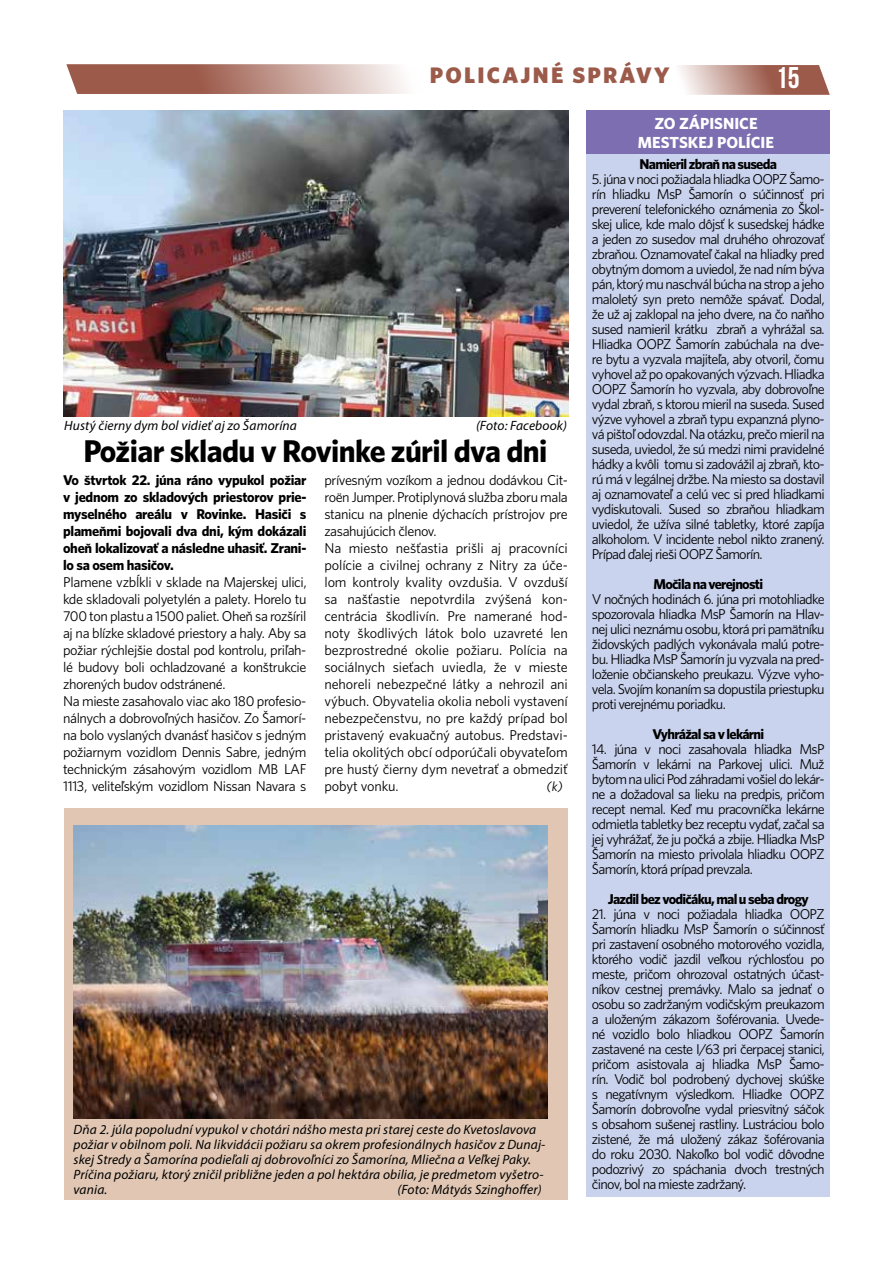
<style>
.page{position:relative;width:893px;height:1263px;background:#fff}
.page>*{position:absolute;margin:0;border:0;box-sizing:border-box;transform-origin:0 0}
.t1{font:31.5px "Whitney CE Bold";letter-spacing:-.02em;color:#000}
.t2{font:30px "Bebas Neue";color:#fff}
.t3{font:22.5px "Whitney CE Black";letter-spacing:.1em;color:#9c5a4a}
.t4{font:16.05px/19.2px "Whitney CE Bold";color:#fff;text-align:center}
.t5{font:14.25px/15px "Whitney C Ebook";letter-spacing:-.03em;color:#000;text-align:justify}
.t6{font:14.25px/17px "Whitney C Ebook";letter-spacing:-.01em;color:#000}
.t7{font:14.25px/17px "Whitney CE Bold";letter-spacing:-.05em;color:#000;text-align:justify}
.t8{font:italic 13.5px/15px "Myriad Pro";letter-spacing:.01em;color:#000}
.t9{font:italic 13.5px "Whitney C Ebook";color:#000}
</style>
<div class="page">
<svg style="left:680px;top:65px;width:150px;height:30px;background:#bd9287"></svg>
<svg style="left:66px;top:64px;width:339px;height:30px;background:#bb8d83"></svg>
<div style="left:64px;top:808px;width:504px;height:391px;background:#e1c7b3"></div>
<div style="left:586px;top:153px;width:243px;height:1043px;background:#cad3ed"></div>
<div style="left:586px;top:111px;width:244px;height:43px;background:#7c6eb0"></div>
<img style="left:63px;top:111px;width:505px;height:306px">
<img style="left:74px;top:825px;width:474px;height:293px">
<h3 class="t3" style="left:430px;top:61px;width:241px">POLICAJNÉ SPRÁVY</h3>
<h2 class="t2" style="left:776px;top:61px;width:25px">15</h2>
<p class="t8" style="left:64px;top:418px;width:234px">Hustý čierny dym bol vidieť aj zo Šamorína</p>
<p class="t8" style="left:476px;top:418px;width:93px">(Foto: Facebook)</p>
<h1 class="t1" style="left:83px;top:432px;width:465px">Požiar skladu v Rovinke zúril dva dni</h1>
<p class="t7" style="left:63px;top:471px;width:245px">Vo štvrtok 22. júna ráno vypukol požiar v jednom zo skladových priestorov prie&shy;myselného areálu v Rovinke. Hasiči s plameňmi bojovali dva dni, kým dokázali oheň lokalizovať a následne uhasiť. Zrani&shy;lo sa osem hasičov.</p>
<p class="t5" style="left:63px;top:573px;width:245px;line-height:17px;text-align:left">Plamene vzbĺkli v sklade na Majerskej ulici, kde skladovali polyetylén a palety. Horelo tu 700 ton plastu a 1500 paliet. Oheň sa rozšíril aj na blízke skladové priestory a haly. Aby sa požiar rýchlejšie dostal pod kontrolu, priľah&shy;lé budovy boli ochladzované a konštrukcie zhorených budov odstránené.<br>Na mieste zasahovalo viac ako 180 profesio&shy;nálnych a dobrovoľných hasičov. Zo Šamorí&shy;na bolo vyslaných dvanásť hasičov s jedným požiarnym vozidlom Dennis Sabre, jedným technickým zásahovým vozidlom MB LAF 1113, veliteľským vozidlom Nissan Navara s</p>
<p class="t6" style="left:324px;top:471px;width:245px">prívesným vozíkom a jednou dodávkou Cit&shy;roën Jumper. Protiplynová služba zboru mala stanicu na plnenie dýchacích prístrojov pre zasahujúcich členov.<br>Na miesto nešťastia prišli aj pracovníci polície a civilnej ochrany z Nitry za úče&shy;lom kontroly kvality ovzdušia. V ovzduší sa našťastie nepotvrdila zvýšená kon&shy;centrácia škodlivín. Pre namerané hod&shy;noty škodlivých látok bolo uzavreté len bezprostredné okolie požiaru. Polícia na sociálnych sieťach uviedla, že v mieste nehoreli nebezpečné látky a nehrozil ani výbuch. Obyvatelia okolia neboli vystavení nebezpečenstvu, no pre každý prípad bol pristavený evakuačný autobus. Predstavi&shy;telia okolitých obcí odporúčali obyvateľom pre hustý čierny dym nevetrať a obmedziť pobyt vonku.</p>
<p class="t9" style="left:546px;top:779px;width:18px">(k)</p>
<p class="t8" style="left:74px;top:1122px;width:473px">Dňa 2. júla popoludní vypukol v chotári nášho mesta pri starej ceste do Kvetoslavova požiar v obilnom poli. Na likvidácii požiaru sa okrem profesionálnych hasičov z Dunaj&shy;skej Stredy a Šamorína podieľali aj dobrovoľníci zo Šamorína, Mliečna a Veľkej Paky.<br>Príčina požiaru, ktorý zničil približne jeden a pol hektára obilia, je predmetom vyšetro&shy;vania.</p>
<p class="t8" style="left:398px;top:1182px;width:146px">(Foto: Mátyás Szinghoffer)</p>
<p class="t4" style="left:638px;top:113px;width:138px">ZO ZÁPISNICE<br>MESTSKEJ POLÍCIE</p>
<p class="t7" style="left:640px;top:155px;width:139px">Namieril zbraň na suseda</p>
<p class="t5" style="left:592px;top:171px;width:234px">5. júna v noci požiadala hliadka OOPZ Šamo&shy;rín hliadku MsP Šamorín o súčinnosť pri preverení telefonického oznámenia zo Škol&shy;skej ulice, kde malo dôjsť k susedskej hádke a jeden zo susedov mal druhého ohrozovať zbraňou. Oznamovateľ čakal na hliadky pred obytným domom a uviedol, že nad ním býva pán, ktorý mu naschvál búcha na strop a jeho maloletý syn preto nemôže spávať. Dodal, že už aj zaklopal na jeho dvere, na čo naňho sused namieril krátku zbraň a vyhrážal sa.<br>Hliadka OOPZ Šamorín zabúchala na dve&shy;re bytu a vyzvala majiteľa, aby otvoril, čomu vyhovel až po opakovaných výzvach. Hliadka OOPZ Šamorín ho vyzvala, aby dobrovoľne vydal zbraň, s ktorou mieril na suseda. Sused výzve vyhovel a zbraň typu expanzná plyno&shy;vá pištoľ odovzdal. Na otázku, prečo mieril na suseda, uviedol, že sú medzi nimi pravidelné hádky a kvôli tomu si zadovážil aj zbraň, kto&shy;rú má v legálnej držbe. Na miesto sa dostavil aj oznamovateľ a celú vec si pred hliadkami vydiskutovali. Sused so zbraňou hliadkam uviedol, že užíva silné tabletky, ktoré zapíja alkoholom. V incidente nebol nikto zranený.<br>Prípad ďalej rieši OOPZ Šamorín.</p>
<p class="t7" style="left:653px;top:575px;width:111px">Močila na verejnosti</p>
<p class="t5" style="left:592px;top:591px;width:234px">V nočných hodinách 6. júna pri motohliadke spozorovala hliadka MsP Šamorín na Hlav&shy;nej ulici neznámu osobu, ktorá pri pamätníku židovských padlých vykonávala malú potre&shy;bu. Hliadka MsP Šamorín ju vyzvala na pred&shy;loženie občianskeho preukazu. Výzve vyho&shy;vela. Svojím konaním sa dopustila priestupku proti verejnému poriadku.</p>
<p class="t7" style="left:652px;top:725px;width:113px">Vyhrážal sa v lekárni</p>
<p class="t5" style="left:592px;top:741px;width:234px">14. júna v noci zasahovala hliadka MsP Šamorín v lekárni na Parkovej ulici. Muž bytom na ulici Pod záhradami vošiel do lekár&shy;ne a dožadoval sa lieku na predpis, pričom recept nemal. Keď mu pracovníčka lekárne odmietla tabletky bez receptu vydať, začal sa jej vyhrážať, že ju počká a zbije. Hliadka MsP Šamorín na miesto privolala hliadku OOPZ Šamorín, ktorá prípad prevzala.</p>
<p class="t7" style="left:608px;top:890px;width:203px">Jazdil bez vodičáku, mal u seba drogy</p>
<p class="t5" style="left:592px;top:906px;width:234px">21. júna v noci požiadala hliadka OOPZ Šamorín hliadku MsP Šamorín o súčinnosť pri zastavení osobného motorového vozidla, ktorého vodič jazdil veľkou rýchlosťou po meste, pričom ohrozoval ostatných účast&shy;níkov cestnej premávky. Malo sa jednať o osobu so zadržaným vodičským preukazom a uloženým zákazom šoférovania. Uvede&shy;né vozidlo bolo hliadkou OOPZ Šamorín zastavené na ceste I/63 pri čerpacej stanici, pričom asistovala aj hliadka MsP Šamo&shy;rín. Vodič bol podrobený dychovej skúške s negatívnym výsledkom. Hliadke OOPZ Šamorín dobrovoľne vydal priesvitný sáčok s obsahom sušenej rastliny. Lustráciou bolo zistené, že má uložený zákaz šoférovania do roku 2030. Nakoľko bol vodič dôvodne podozrivý zo spáchania dvoch trestných činov, bol na mieste zadržaný.</p>
</div>
